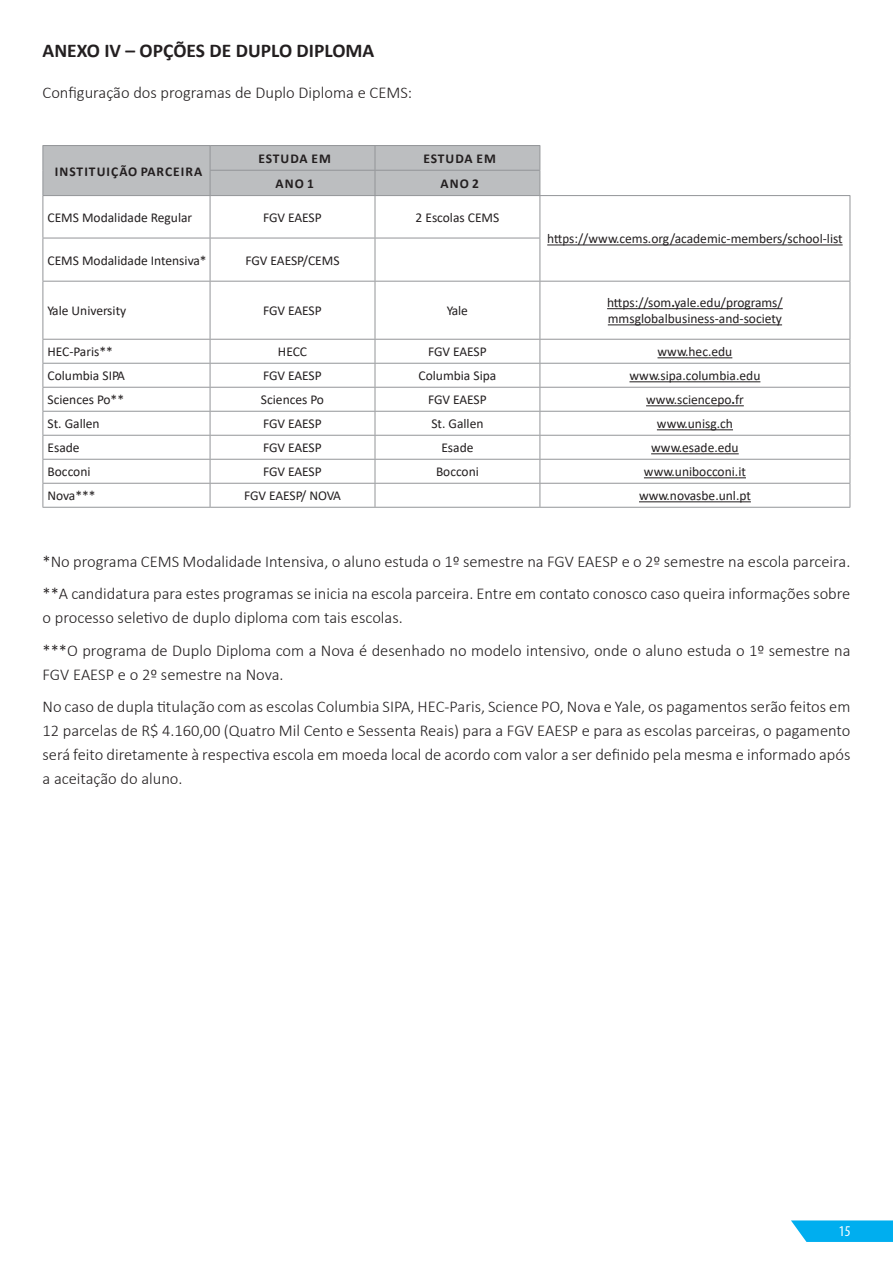
<style>
.page{position:relative;width:893px;height:1263px;background:#fff}
.page>*{position:absolute;margin:0;border:0;box-sizing:border-box;transform-origin:0 0}
.TITULO_1{font:700 19.5px "Calibri";color:#231f20}
.CORPO_TEXTO{font:300 16.5px/24px "Calibri";color:#231f20}
.corpo_texto_ITENS{font:300 16.5px "Calibri";color:#231f20}
.t1{font:condensed 15px "Myriad Pro";color:#fff}
.tabela_coluna_2{font:13.5px/16.2px "Calibri";color:#231f20}
.tabela_coluna_1{font:13.5px "Calibri";color:#231f20}
.Tabela_linha_título{font:700 13.5px "Calibri";letter-spacing:.075em;color:#231f20}
.tabela_coluna_2-2{font:13.5px "Calibri";letter-spacing:-.02em;color:#231f20}
.s1{font-weight:700}
</style>
<div class="page">
<svg style="left:791px;top:1220px;width:102px;height:22px;background:#18b5f0"></svg>
<hr style="left:43px;top:145px;width:167px;height:1px;background:#939598">
<hr style="left:210px;top:145px;width:165px;height:1px;background:#939598">
<hr style="left:375px;top:145px;width:165px;height:1px;background:#939598">
<hr style="left:540px;top:195px;width:310px;height:1px;background:#939598">
<hr style="left:43px;top:238px;width:167px;height:1px;background:#939598">
<hr style="left:210px;top:238px;width:165px;height:1px;background:#939598">
<hr style="left:375px;top:238px;width:165px;height:1px;background:#939598">
<hr style="left:43px;top:281px;width:167px;height:1px;background:#939598">
<hr style="left:210px;top:281px;width:165px;height:1px;background:#939598">
<hr style="left:375px;top:281px;width:165px;height:1px;background:#939598">
<hr style="left:540px;top:281px;width:310px;height:1px;background:#939598">
<hr style="left:43px;top:339px;width:167px;height:1px;background:#939598">
<hr style="left:210px;top:339px;width:165px;height:1px;background:#939598">
<hr style="left:375px;top:339px;width:165px;height:1px;background:#939598">
<hr style="left:540px;top:339px;width:310px;height:1px;background:#939598">
<hr style="left:43px;top:363px;width:167px;height:1px;background:#939598">
<hr style="left:210px;top:363px;width:165px;height:1px;background:#939598">
<hr style="left:375px;top:363px;width:165px;height:1px;background:#939598">
<hr style="left:540px;top:363px;width:310px;height:1px;background:#939598">
<hr style="left:43px;top:387px;width:167px;height:1px;background:#939598">
<hr style="left:210px;top:387px;width:165px;height:1px;background:#939598">
<hr style="left:375px;top:387px;width:165px;height:1px;background:#939598">
<hr style="left:540px;top:387px;width:310px;height:1px;background:#939598">
<hr style="left:43px;top:411px;width:167px;height:1px;background:#939598">
<hr style="left:210px;top:411px;width:165px;height:1px;background:#939598">
<hr style="left:375px;top:411px;width:165px;height:1px;background:#939598">
<hr style="left:540px;top:411px;width:310px;height:1px;background:#939598">
<hr style="left:43px;top:435px;width:167px;height:1px;background:#939598">
<hr style="left:210px;top:435px;width:165px;height:1px;background:#939598">
<hr style="left:375px;top:435px;width:165px;height:1px;background:#939598">
<hr style="left:540px;top:435px;width:310px;height:1px;background:#939598">
<hr style="left:43px;top:459px;width:167px;height:1px;background:#939598">
<hr style="left:210px;top:459px;width:165px;height:1px;background:#939598">
<hr style="left:375px;top:459px;width:165px;height:1px;background:#939598">
<hr style="left:540px;top:459px;width:310px;height:1px;background:#939598">
<hr style="left:43px;top:483px;width:167px;height:1px;background:#939598">
<hr style="left:210px;top:483px;width:165px;height:1px;background:#939598">
<hr style="left:375px;top:483px;width:165px;height:1px;background:#939598">
<hr style="left:540px;top:483px;width:310px;height:1px;background:#939598">
<hr style="left:43px;top:507px;width:167px;height:1px;background:#939598">
<hr style="left:210px;top:507px;width:165px;height:1px;background:#939598">
<hr style="left:375px;top:507px;width:165px;height:1px;background:#939598">
<hr style="left:540px;top:507px;width:310px;height:1px;background:#939598">
<div style="left:43px;top:146px;width:498px;height:50px;background:#bcbec0"></div>
<hr style="left:43px;top:196px;width:1px;height:42px;background:#939598">
<hr style="left:43px;top:238px;width:1px;height:43px;background:#939598">
<hr style="left:43px;top:282px;width:1px;height:57px;background:#939598">
<svg style="left:43px;top:340px;width:1px;height:167px"></svg>
<hr style="left:210px;top:196px;width:1px;height:42px;background:#939598">
<hr style="left:375px;top:196px;width:1px;height:42px;background:#939598">
<hr style="left:540px;top:196px;width:1px;height:42px;background:#939598">
<hr style="left:850px;top:196px;width:1px;height:42px;background:#939598">
<hr style="left:210px;top:238px;width:1px;height:43px;background:#939598">
<hr style="left:375px;top:238px;width:1px;height:43px;background:#939598">
<hr style="left:540px;top:238px;width:1px;height:43px;background:#939598">
<hr style="left:850px;top:238px;width:1px;height:43px;background:#939598">
<hr style="left:210px;top:282px;width:1px;height:57px;background:#939598">
<hr style="left:375px;top:282px;width:1px;height:57px;background:#939598">
<hr style="left:540px;top:282px;width:1px;height:57px;background:#939598">
<hr style="left:850px;top:282px;width:1px;height:57px;background:#939598">
<svg style="left:210px;top:340px;width:1px;height:167px"></svg>
<svg style="left:375px;top:340px;width:1px;height:167px"></svg>
<svg style="left:540px;top:340px;width:1px;height:167px"></svg>
<svg style="left:850px;top:340px;width:1px;height:167px"></svg>
<hr style="left:547px;top:244px;width:240px;height:1px;background:#231f20">
<hr style="left:787px;top:244px;width:56px;height:1px;background:#231f20">
<hr style="left:607px;top:308px;width:176px;height:1px;background:#231f20">
<hr style="left:608px;top:324px;width:174px;height:1px;background:#231f20">
<hr style="left:657px;top:357px;width:75px;height:1px;background:#231f20">
<hr style="left:629px;top:381px;width:131px;height:1px;background:#231f20">
<hr style="left:646px;top:405px;width:98px;height:1px;background:#231f20">
<hr style="left:657px;top:429px;width:76px;height:1px;background:#231f20">
<hr style="left:651px;top:453px;width:88px;height:1px;background:#231f20">
<hr style="left:644px;top:477px;width:102px;height:1px;background:#231f20">
<hr style="left:639px;top:501px;width:112px;height:1px;background:#231f20">
<p class="TITULO_1" style="left:43px;top:37px;width:333px">ANEXO IV – OPÇÕES DE DUPLO DIPLOMA</p>
<p class="corpo_texto_ITENS" style="left:43px;top:82px;width:371px">Configuração dos programas de Duplo Diploma e CEMS:</p>
<p class="Tabela_linha_título" style="left:55px;top:162px;width:149px">INSTITUIÇÃO PARCEIRA</p>
<p class="Tabela_linha_título" style="left:258px;top:149px;width:74px">ESTUDA EM</p>
<p class="Tabela_linha_título" style="left:423px;top:149px;width:74px">ESTUDA EM</p>
<p class="Tabela_linha_título" style="left:276px;top:174px;width:40px">ANO 1</p>
<p class="Tabela_linha_título" style="left:441px;top:174px;width:40px">ANO 2</p>
<p class="tabela_coluna_1" style="left:48px;top:208px;width:146px">CEMS Modalidade Regular</p>
<p class="tabela_coluna_2" style="left:263px;top:209px;width:60px">FGV EAESP</p>
<p class="tabela_coluna_2" style="left:416px;top:209px;width:85px">2 Escolas CEMS</p>
<p class="tabela_coluna_2" style="left:547px;top:230px;width:297px">https://www.cems.org/academic-members/school-list</p>
<p class="tabela_coluna_1" style="left:48px;top:251px;width:161px">CEMS Modalidade Intensiva*</p>
<p class="tabela_coluna_2" style="left:245px;top:252px;width:96px">FGV EAESP/CEMS</p>
<p class="tabela_coluna_1" style="left:48px;top:301px;width:80px">Yale University</p>
<p class="tabela_coluna_2" style="left:263px;top:302px;width:60px">FGV EAESP</p>
<p class="tabela_coluna_2" style="left:447px;top:302px;width:23px">Yale</p>
<p class="tabela_coluna_2" style="left:607px;top:294px;width:177px">https://som<span class="s1">.</span>yale.edu/programs/ mmsglobalbusiness-and-society</p>
<p class="tabela_coluna_1" style="left:48px;top:342px;width:67px">HEC-Paris**</p>
<p class="tabela_coluna_2" style="left:278px;top:343px;width:31px">HECC</p>
<p class="tabela_coluna_2" style="left:428px;top:343px;width:60px">FGV EAESP</p>
<p class="tabela_coluna_2" style="left:657px;top:343px;width:76px">www.hec.edu</p>
<p class="tabela_coluna_1" style="left:48px;top:366px;width:79px">Columbia SIPA</p>
<p class="tabela_coluna_2" style="left:263px;top:367px;width:60px">FGV EAESP</p>
<p class="tabela_coluna_2" style="left:418px;top:367px;width:79px">Columbia Sipa</p>
<p class="tabela_coluna_2" style="left:629px;top:367px;width:132px">www.sipa.columbia.edu</p>
<p class="tabela_coluna_1" style="left:48px;top:390px;width:78px">Sciences Po**</p>
<p class="tabela_coluna_2" style="left:261px;top:391px;width:65px">Sciences Po</p>
<p class="tabela_coluna_2" style="left:428px;top:391px;width:60px">FGV EAESP</p>
<p class="tabela_coluna_2" style="left:646px;top:391px;width:99px">www.sciencepo<span class="s1">.</span>fr</p>
<p class="tabela_coluna_1" style="left:48px;top:414px;width:54px">St. Gallen</p>
<p class="tabela_coluna_2" style="left:263px;top:415px;width:60px">FGV EAESP</p>
<p class="tabela_coluna_2" style="left:431px;top:415px;width:54px">St. Gallen</p>
<p class="tabela_coluna_2" style="left:657px;top:415px;width:78px">www.unisg.ch</p>
<p class="tabela_coluna_1" style="left:48px;top:438px;width:34px">Esade</p>
<p class="tabela_coluna_2" style="left:263px;top:439px;width:60px">FGV EAESP</p>
<p class="tabela_coluna_2" style="left:441px;top:439px;width:34px">Esade</p>
<p class="tabela_coluna_2" style="left:651px;top:439px;width:89px">www.esade.edu</p>
<p class="tabela_coluna_1" style="left:48px;top:462px;width:44px">Bocconi</p>
<p class="tabela_coluna_2" style="left:263px;top:463px;width:60px">FGV EAESP</p>
<p class="tabela_coluna_2" style="left:436px;top:463px;width:44px">Bocconi</p>
<p class="tabela_coluna_2" style="left:644px;top:463px;width:104px">www.unibocconi.it</p>
<p class="tabela_coluna_1" style="left:48px;top:486px;width:50px">Nova***</p>
<p class="tabela_coluna_2-2" style="left:244px;top:486px;width:98px">FGV EAESP/ NOVA</p>
<p class="tabela_coluna_2" style="left:639px;top:487px;width:113px">www.novasbe.unl.pt</p>
<p class="CORPO_TEXTO" style="left:43px;top:549px;width:809px">*No programa CEMS Modalidade Intensiva, o aluno estuda o 1º semestre na FGV EAESP e o 2º semestre na escola parceira.</p>
<p class="CORPO_TEXTO" style="left:43px;top:581px;width:809px">**A candidatura para estes programas se inicia na escola parceira. Entre em contato conosco caso queira informações sobre o processo seletivo de duplo diploma com tais escolas.</p>
<p class="CORPO_TEXTO" style="left:43px;top:638px;width:809px">***O programa de Duplo Diploma com a Nova é desenhado no modelo intensivo, onde o aluno estuda o 1º semestre na<br>FGV EAESP e o 2º semestre na Nova.</p>
<p class="CORPO_TEXTO" style="left:43px;top:694px;width:809px;text-align:justify">No caso de dupla titulação com as escolas Columbia SIPA, HEC-Paris, Science PO, Nova e Yale, os pagamentos serão feitos em 12 parcelas de R$ 4.160,00 (Quatro Mil Cento e Sessenta Reais) para a FGV EAESP e para as escolas parceiras, o pagamento será feito diretamente à respectiva escola em moeda local de acordo com valor a ser definido pela mesma e informado após a aceitação do aluno.</p>
<p class="t1" style="left:839px;top:1222px;width:13px">15</p>
</div>
